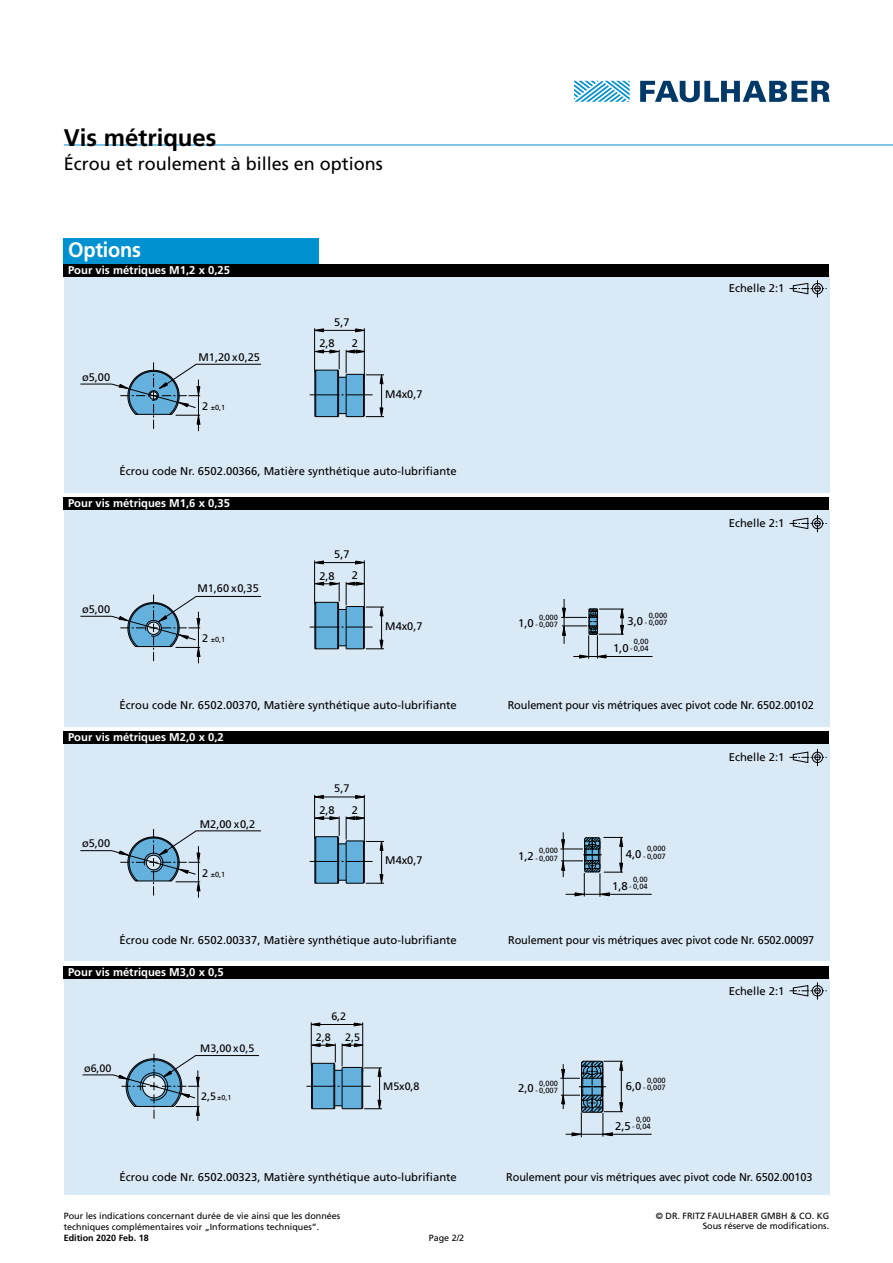
<style>
.page{position:relative;width:893px;height:1263px;background:#fff}
.page>*{position:absolute;margin:0;border:0;box-sizing:border-box;transform-origin:0 0}
.t1{font:700 24px "Frutiger LT";color:#000}
.t2{font:700 21px "Frutiger LT";letter-spacing:-.01em;color:#fff;scale:.95 1}
.t3{font:18px "Frutiger LT";color:#000}
.t4{font:11.25px "Frutiger LT";color:#000}
.t5{font:700 11.25px "Frutiger LT";color:#fff}
.t6{font:10.95px "Frutiger LT";color:#000}
.t7{font:10.8px "Frutiger LT";color:#000}
.t8{font:9px/10.5px "Frutiger LT";color:#000;text-align:right}
.t9{font:700 9px "Frutiger LT";color:#000}
.t10{font:7.5px "Frutiger LT";color:#000}
.t11{font:7.35px "Frutiger LT";color:#000}
.t12{font:7.2px "Frutiger LT";color:#000}
.s1{font-size:11.25px}
</style>
<div class="page">
<hr style="left:64px;top:145px;width:829px;height:1px;background:#0092d0">
<svg style="left:574px;top:81px;width:56px;height:21px"></svg>
<svg style="left:640px;top:81px;width:190px;height:21px"></svg>
<div style="left:64px;top:275px;width:765px;height:218px;background:#dae9f6"></div>
<div style="left:64px;top:238px;width:255px;height:26px;background:#0092d0"></div>
<div style="left:64px;top:264px;width:765px;height:12px;background:#000"></div>
<div style="left:64px;top:976px;width:765px;height:219px;background:#dae9f6"></div>
<div style="left:64px;top:966px;width:765px;height:12px;background:#000"></div>
<div style="left:64px;top:509px;width:765px;height:218px;background:#dae9f6"></div>
<div style="left:64px;top:497px;width:765px;height:13px;background:#000"></div>
<div style="left:64px;top:743px;width:765px;height:217px;background:#dae9f6"></div>
<div style="left:64px;top:731px;width:765px;height:13px;background:#000"></div>
<svg style="left:789px;top:280px;width:38px;height:17px"></svg>
<svg style="left:789px;top:515px;width:38px;height:17px"></svg>
<svg style="left:789px;top:749px;width:38px;height:17px"></svg>
<svg style="left:789px;top:982px;width:38px;height:17px"></svg>
<hr style="left:566px;top:1134px;width:86px;height:1px;background:#000">
<svg style="left:560px;top:1061px;width:63px;height:76px"></svg>
<hr style="left:566px;top:894px;width:86px;height:1px;background:#000">
<hr style="left:563px;top:832px;width:1px;height:45px;background:#000">
<svg style="left:560px;top:835px;width:63px;height:62px"></svg>
<hr style="left:573px;top:656px;width:79px;height:1px;background:#000">
<hr style="left:564px;top:599px;width:1px;height:45px;background:#000">
<svg style="left:561px;top:606px;width:63px;height:53px"></svg>
<hr style="left:314px;top:795px;width:1px;height:44px;background:#000">
<hr style="left:364px;top:795px;width:1px;height:50px;background:#000">
<hr style="left:315px;top:797px;width:43px;height:1px;background:#000">
<svg style="left:314px;top:795px;width:10px;height:4px"></svg>
<svg style="left:355px;top:795px;width:10px;height:4px"></svg>
<svg style="left:80px;top:816px;width:304px;height:82px"></svg>
<hr style="left:314px;top:560px;width:1px;height:45px;background:#000">
<hr style="left:364px;top:560px;width:1px;height:51px;background:#000">
<hr style="left:315px;top:562px;width:43px;height:1px;background:#000">
<svg style="left:314px;top:560px;width:10px;height:4px"></svg>
<svg style="left:355px;top:561px;width:10px;height:3px"></svg>
<svg style="left:80px;top:582px;width:304px;height:81px"></svg>
<hr style="left:314px;top:328px;width:1px;height:44px;background:#000">
<hr style="left:364px;top:328px;width:1px;height:51px;background:#000">
<hr style="left:315px;top:330px;width:43px;height:1px;background:#000">
<svg style="left:314px;top:328px;width:10px;height:4px"></svg>
<svg style="left:355px;top:328px;width:10px;height:4px"></svg>
<svg style="left:80px;top:350px;width:304px;height:81px"></svg>
<hr style="left:311px;top:1022px;width:1px;height:43px;background:#000">
<hr style="left:362px;top:1022px;width:1px;height:49px;background:#000">
<hr style="left:311px;top:1024px;width:46px;height:1px;background:#000">
<svg style="left:310px;top:1022px;width:10px;height:4px"></svg>
<svg style="left:354px;top:1022px;width:10px;height:4px"></svg>
<svg style="left:82px;top:1043px;width:300px;height:78px"></svg>
<h1 class="t1" style="left:64px;top:123px;width:154px">Vis métriques</h1>
<h3 class="t3" style="left:64px;top:153px;width:321px">Écrou et roulement à billes en options</h3>
<h2 class="t2" style="left:68px;top:238px;width:78px">Options</h2>
<p class="t5" style="left:68px;top:263px;width:163px">Pour vis métriques M1,2 x 0,25</p>
<p class="t6" style="left:82px;top:370px;width:30px">ø5,00</p>
<p class="t6" style="left:199px;top:351px;width:63px">M1,20 x 0,25</p>
<p class="t6" style="left:202px;top:400px;width:8px">2</p>
<p class="t11" style="left:211px;top:403px;width:16px">±0,1</p>
<p class="t6" style="left:334px;top:316px;width:17px">5,7</p>
<p class="t6" style="left:319px;top:337px;width:17px">2,8</p>
<p class="t6" style="left:352px;top:337px;width:8px">2</p>
<p class="t6" style="left:385px;top:388px;width:39px">M4x0,7</p>
<p class="t4" style="left:120px;top:464px;width:339px">Écrou code Nr. 6502.00366, Matière synthétique auto-lubrifiante</p>
<p class="t5" style="left:68px;top:496px;width:163px">Pour vis métriques M1,6 x 0,35</p>
<p class="t6" style="left:82px;top:602px;width:30px">ø5,00</p>
<p class="t6" style="left:197px;top:581px;width:63px">M1,60 x 0,35</p>
<p class="t6" style="left:202px;top:632px;width:8px">2</p>
<p class="t11" style="left:211px;top:635px;width:16px">±0,1</p>
<p class="t6" style="left:334px;top:548px;width:17px">5,7</p>
<p class="t6" style="left:319px;top:569px;width:17px">2,8</p>
<p class="t6" style="left:352px;top:569px;width:8px">2</p>
<p class="t6" style="left:385px;top:620px;width:39px">M4x0,7</p>
<p class="t4" style="left:729px;top:282px;width:57px">Echelle 2:1</p>
<p class="t10" style="left:649px;top:611px;width:20px">0,000</p>
<p class="t10" style="left:539px;top:613px;width:20px">0,000</p>
<p class="t10" style="left:535px;top:620px;width:24px">- 0,007</p>
<p class="t4" style="left:628px;top:614px;width:17px">3,0</p>
<p class="t4" style="left:518px;top:616px;width:17px">1,0</p>
<p class="t10" style="left:645px;top:618px;width:24px">- 0,007</p>
<p class="t10" style="left:634px;top:637px;width:16px">0,00</p>
<p class="t10" style="left:613px;top:644px;width:37px"><span class="s1">1,0</span> - 0,04</p>
<p class="t4" style="left:729px;top:516px;width:57px">Echelle 2:1</p>
<p class="t4" style="left:120px;top:698px;width:339px">Écrou code Nr. 6502.00370, Matière synthétique auto-lubrifiante</p>
<p class="t4" style="left:508px;top:698px;width:308px">Roulement pour vis métriques avec pivot code Nr. 6502.00102</p>
<p class="t5" style="left:68px;top:730px;width:157px">Pour vis métriques M2,0 x 0,2</p>
<p class="t6" style="left:82px;top:837px;width:30px">ø5,00</p>
<p class="t6" style="left:200px;top:818px;width:57px">M2,00 x 0,2</p>
<p class="t6" style="left:202px;top:866px;width:8px">2</p>
<p class="t11" style="left:211px;top:870px;width:16px">±0,1</p>
<p class="t6" style="left:334px;top:782px;width:17px">5,7</p>
<p class="t6" style="left:319px;top:804px;width:17px">2,8</p>
<p class="t6" style="left:352px;top:803px;width:8px">2</p>
<p class="t6" style="left:385px;top:854px;width:39px">M4x0,7</p>
<p class="t10" style="left:647px;top:844px;width:20px">0,000</p>
<p class="t10" style="left:539px;top:846px;width:20px">0,000</p>
<p class="t10" style="left:535px;top:854px;width:24px">- 0,007</p>
<p class="t4" style="left:626px;top:847px;width:17px">4,0</p>
<p class="t4" style="left:518px;top:849px;width:17px">1,2</p>
<p class="t10" style="left:643px;top:851px;width:24px">- 0,007</p>
<p class="t10" style="left:633px;top:874px;width:16px">0,00</p>
<p class="t10" style="left:612px;top:882px;width:37px"><span class="s1">1,8</span> - 0,04</p>
<p class="t4" style="left:729px;top:750px;width:57px">Echelle 2:1</p>
<p class="t4" style="left:120px;top:934px;width:339px">Écrou code Nr. 6502.00337, Matière synthétique auto-lubrifiante</p>
<p class="t4" style="left:508px;top:934px;width:308px">Roulement pour vis métriques avec pivot code Nr. 6502.00097</p>
<p class="t5" style="left:68px;top:965px;width:157px">Pour vis métriques M3,0 x 0,5</p>
<p class="t7" style="left:84px;top:1061px;width:29px">ø6,00</p>
<p class="t7" style="left:200px;top:1041px;width:56px">M3,00 x 0,5</p>
<p class="t7" style="left:201px;top:1090px;width:16px">2,5</p>
<p class="t12" style="left:217px;top:1093px;width:16px">±0,1</p>
<p class="t7" style="left:331px;top:1010px;width:16px">6,2</p>
<p class="t7" style="left:316px;top:1031px;width:16px">2,8</p>
<p class="t7" style="left:345px;top:1031px;width:16px">2,5</p>
<p class="t7" style="left:383px;top:1080px;width:38px">M5x0,8</p>
<p class="t4" style="left:729px;top:985px;width:57px">Echelle 2:1</p>
<p class="t10" style="left:539px;top:1079px;width:20px">0,000</p>
<p class="t4" style="left:518px;top:1082px;width:17px">2,0</p>
<p class="t10" style="left:535px;top:1086px;width:24px">- 0,007</p>
<p class="t10" style="left:647px;top:1076px;width:20px">0,000</p>
<p class="t4" style="left:626px;top:1079px;width:17px">6,0</p>
<p class="t10" style="left:643px;top:1083px;width:24px">- 0,007</p>
<p class="t10" style="left:636px;top:1114px;width:16px">0,00</p>
<p class="t10" style="left:615px;top:1122px;width:37px"><span class="s1">2,5</span> - 0,04</p>
<p class="t4" style="left:120px;top:1170px;width:339px">Écrou code Nr. 6502.00323, Matière synthétique auto-lubrifiante</p>
<p class="t4" style="left:506px;top:1170px;width:308px">Roulement pour vis métriques avec pivot code Nr. 6502.00103</p>
<p class="t8" style="left:64px;top:1210px;width:278px;text-align:left">Pour les indications concernant durée de vie ainsi que les données techniques complémentaires voir „Informations techniques”.</p>
<p class="t9" style="left:64px;top:1233px;width:87px">Edition 2020 Feb. 18</p>
<p class="t8" style="left:429px;top:1233px;width:37px">Page 2/2</p>
<p class="t8" style="left:656px;top:1210px;width:175px">© DR. FRITZ FAULHABER GMBH &amp; CO. KG<br>Sous réserve de modifications.</p>
</div>
